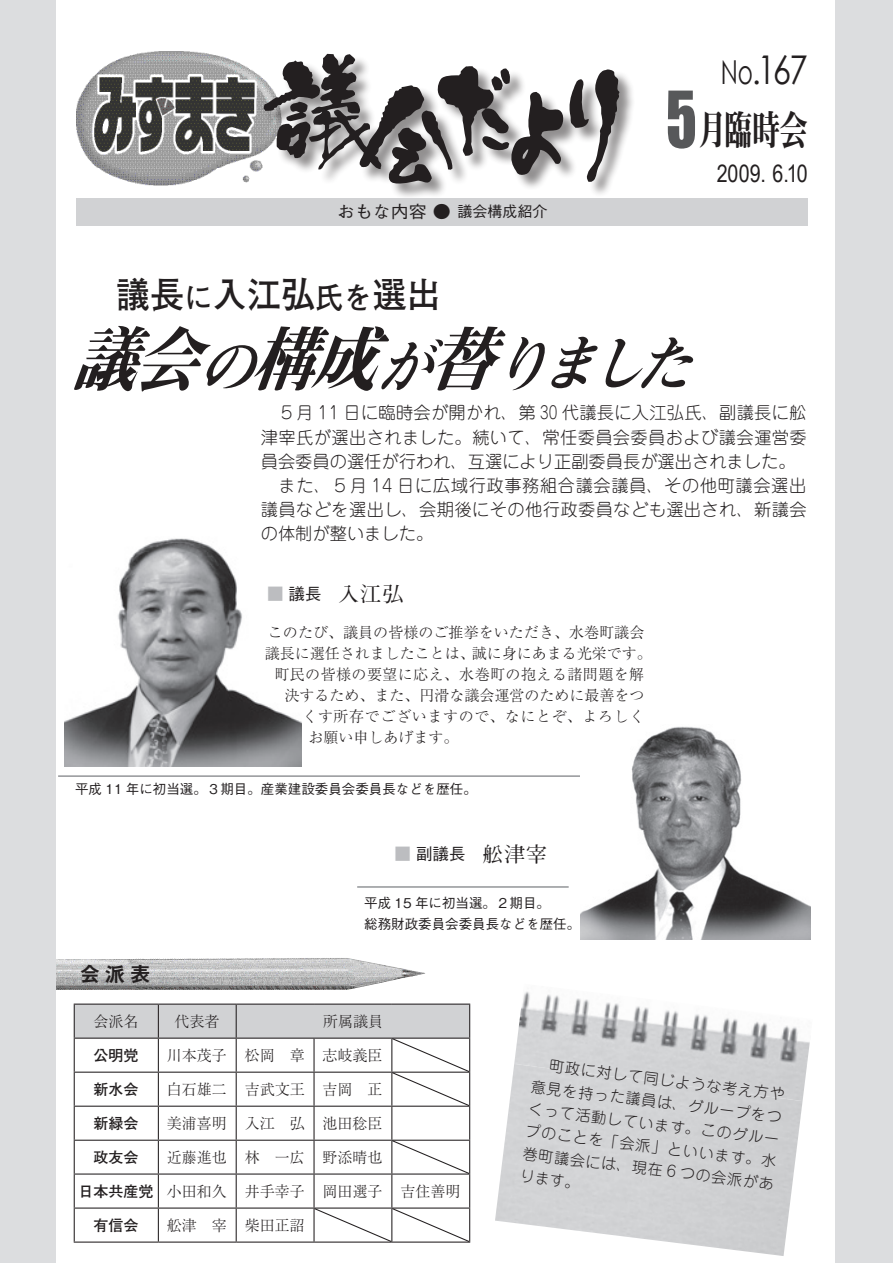
<style>
.page{position:relative;width:893px;height:1263px;background:#fff}
.page>*{position:absolute;margin:0;border:0;box-sizing:border-box;transform-origin:0 0}
.t1{font:72px "Impact";color:#57585a;scale:.8 1}
.t2{font:italic 62.4px "Midashi Min Pro MA31";color:#231f20;scale:.92 1}
.t3{font:40.5px "Midashi Min Pro MA31";color:#231f20;scale:.7 1}
.t4{font:39.6px "Century Gothic";color:#231f20;scale:.83 1}
.t5{font:700 36px "Futo Go B101 Pro";color:#231f20;scale:.95 1}
.t6{font:33px "Century Gothic";color:#231f20;scale:.7 1}
.t7{font:24px "Arial Narrow";color:#231f20}
.t8{font:700 21px "Futo Min A101 Pro";letter-spacing:.05em;color:#231f20}
.t9{font:21px "Midashi Go Pro MB31";color:#231f20}
.t10{font:300 17.25px/24.3px "Jun 101 Pro";letter-spacing:.025em;color:#231f20;text-align:justify}
.t11{font:500 17.1px "Gothic BBB Pro";color:#231f20;scale:1.05 1}
.t12{font:500 16.5px "Gothic BBB Pro";color:#231f20}
.t13{font:300 15px/21px "Ryumin Pro";color:#231f20}
.t14{font:300 15px/22.5px "Jun 101 Pro";color:#231f20;text-align:justify}
.t15{font:300 15px "Ryumin Pro";letter-spacing:.03em;color:#231f20}
.t16{font:300 15px "Ryumin Pro";letter-spacing:.04em;color:#231f20}
.t17{font:700 15px "Futo Go B101 Pro";color:#231f20}
.t18{font:500 15px "Gothic BBB Pro";color:#231f20}
.t19{font:500 13.5px "Gothic BBB Pro";color:#231f20}
.s1{font-size:33px}
.s2{font-size:30px}
.s3{font-size:70.2px}
.s4{color:#bcbdc0}
</style>
<div class="page">
<img style="left:65px;top:538px;width:236px;height:228px">
<img style="left:77px;top:52px;width:187px;height:134px">
<div style="left:264px;top:54px;width:371px;height:145px;background:#231f20;opacity:.5"></div>
<svg style="left:264px;top:54px;width:356px;height:133px"></svg>
<div style="left:77px;top:198px;width:731px;height:27px;background:#d1d2d4"></div>
<hr style="left:58px;top:775px;width:546px;height:2px;background:#939598">
<hr style="left:357px;top:886px;width:212px;height:2px;background:#939598">
<div style="left:835px;top:0;width:58px;height:1263px;background:#dcdddf"></div>
<img style="left:55px;top:958px;width:370px;height:18px">
<img style="left:55px;top:976px;width:357px;height:15px">
<img style="left:514px;top:991px;width:296px;height:105px">
<img style="left:495px;top:1064px;width:308px;height:192px">
<div style="left:0;top:0;width:55px;height:1263px;background:#dcdddf"></div>
<img style="left:580px;top:726px;width:230px;height:213px">
<hr style="left:74px;top:1106px;width:84px;height:1px;background:#231f20">
<hr style="left:74px;top:1107px;width:1px;height:33px;background:#231f20">
<hr style="left:158px;top:1106px;width:78px;height:1px;background:#231f20">
<hr style="left:158px;top:1107px;width:1px;height:33px;background:#231f20">
<hr style="left:236px;top:1106px;width:78px;height:1px;background:#231f20">
<hr style="left:236px;top:1107px;width:1px;height:33px;background:#231f20">
<hr style="left:314px;top:1106px;width:78px;height:1px;background:#231f20">
<hr style="left:313px;top:1107px;width:2px;height:33px;background:#231f20">
<hr style="left:392px;top:1106px;width:78px;height:1px;background:#231f20">
<hr style="left:391px;top:1107px;width:1px;height:33px;background:#231f20">
<hr style="left:469px;top:1107px;width:1px;height:33px;background:#231f20">
<hr style="left:74px;top:1140px;width:84px;height:1px;background:#231f20">
<hr style="left:74px;top:1141px;width:1px;height:32px;background:#231f20">
<hr style="left:158px;top:1140px;width:78px;height:1px;background:#231f20">
<hr style="left:158px;top:1141px;width:1px;height:32px;background:#231f20">
<hr style="left:236px;top:1140px;width:78px;height:1px;background:#231f20">
<hr style="left:236px;top:1141px;width:1px;height:32px;background:#231f20">
<hr style="left:314px;top:1140px;width:78px;height:1px;background:#231f20">
<hr style="left:313px;top:1141px;width:2px;height:32px;background:#231f20">
<hr style="left:392px;top:1140px;width:78px;height:1px;background:#231f20">
<hr style="left:391px;top:1141px;width:1px;height:32px;background:#231f20">
<hr style="left:469px;top:1141px;width:1px;height:32px;background:#231f20">
<hr style="left:74px;top:1173px;width:84px;height:1px;background:#231f20">
<hr style="left:74px;top:1174px;width:1px;height:33px;background:#231f20">
<hr style="left:158px;top:1173px;width:78px;height:1px;background:#231f20">
<hr style="left:158px;top:1174px;width:1px;height:33px;background:#231f20">
<hr style="left:236px;top:1173px;width:78px;height:1px;background:#231f20">
<hr style="left:236px;top:1174px;width:1px;height:33px;background:#231f20">
<hr style="left:314px;top:1173px;width:78px;height:1px;background:#231f20">
<hr style="left:313px;top:1174px;width:2px;height:33px;background:#231f20">
<hr style="left:392px;top:1173px;width:78px;height:1px;background:#231f20">
<hr style="left:391px;top:1174px;width:1px;height:33px;background:#231f20">
<hr style="left:469px;top:1174px;width:1px;height:33px;background:#231f20">
<hr style="left:74px;top:1207px;width:84px;height:1px;background:#231f20">
<hr style="left:74px;top:1208px;width:1px;height:33px;background:#231f20">
<hr style="left:158px;top:1207px;width:78px;height:1px;background:#231f20">
<hr style="left:158px;top:1208px;width:1px;height:33px;background:#231f20">
<hr style="left:236px;top:1207px;width:78px;height:1px;background:#231f20">
<hr style="left:236px;top:1208px;width:1px;height:33px;background:#231f20">
<hr style="left:314px;top:1207px;width:78px;height:1px;background:#231f20">
<hr style="left:313px;top:1208px;width:2px;height:33px;background:#231f20">
<hr style="left:392px;top:1207px;width:78px;height:1px;background:#231f20">
<hr style="left:469px;top:1208px;width:1px;height:33px;background:#231f20">
<hr style="left:74px;top:1241px;width:84px;height:1px;background:#231f20">
<hr style="left:158px;top:1241px;width:78px;height:1px;background:#231f20">
<hr style="left:236px;top:1241px;width:78px;height:1px;background:#231f20">
<hr style="left:314px;top:1241px;width:78px;height:1px;background:#231f20">
<hr style="left:392px;top:1241px;width:78px;height:1px;background:#231f20">
<hr style="left:74px;top:1003px;width:84px;height:2px;background:#231f20">
<hr style="left:158px;top:1003px;width:78px;height:2px;background:#231f20">
<hr style="left:236px;top:1003px;width:78px;height:2px;background:#231f20">
<hr style="left:314px;top:1003px;width:78px;height:2px;background:#231f20">
<hr style="left:392px;top:1003px;width:78px;height:2px;background:#231f20">
<svg style="left:74px;top:1004px;width:396px;height:102px"></svg>
<svg style="left:392px;top:1141px;width:77px;height:32px"></svg>
<svg style="left:315px;top:1208px;width:154px;height:33px"></svg>
<p class="t4" style="left:752px;top:42px;width:69px"><span class="s1">.</span>167</p>
<p class="t6" style="left:721px;top:49px;width:48px">No</p>
<p class="t3" style="left:698px;top:99px;width:158px">月臨時会</p>
<p class="t1" style="left:666px;top:63px;width:40px">5</p>
<p class="t11" style="left:337px;top:198px;width:110px">おもな内容 ●</p>
<p class="t18" style="left:458px;top:199px;width:91px">議会構成紹介</p>
<p class="t7" style="left:717px;top:156px;width:93px">2009. 6.10</p>
<p class="t5" style="left:116px;top:266px;width:343px">議長<span class="s2">に</span>入江弘<span class="s2">氏を</span>選出</p>
<p class="t2" style="left:71px;top:315px;width:708px"><span class="s3">議会</span>の<span class="s3">構成</span>が<span class="s3">替</span>りました</p>
<p class="t10" style="left:261px;top:398px;width:547px;text-indent:18px">５月 11 日に臨時会が開かれ、第 30 代議長に入江弘氏、副議長に舩津宰氏が選出されました。続いて、常任委員会委員および議会運営委員会委員の選任が行われ、互選により正副委員長が選出されました。</p>
<p class="t10" style="left:261px;top:471px;width:547px">　また、５月 14 日に広域行政事務組合議会議員、その他町議会選出議員などを選出し、会期後にその他行政委員なども選出され、新議会の体制が整いました。</p>
<p class="t12" style="left:267px;top:581px;width:56px"><span class="s4">■</span> 議長</p>
<p class="t8" style="left:338px;top:578px;width:67px">入江弘</p>
<p class="t13" style="left:472px;top:621px;width:181px;text-indent:-204px">このたび、議員の皆様のご推挙をいただき、水巻町議会誠に身にあまる光栄です。</p>
<p class="t13" style="left:265px;top:642px;width:211px">議長に選任されましたことは、</p>
<p class="t15" style="left:259px;top:663px;width:387px">　町民の皆様の要望に応え、水巻町の抱える諸問題を解</p>
<p class="t13" style="left:284px;top:684px;width:361px">決するため、また、円滑な議会運営のために最善をつ</p>
<p class="t16" style="left:302px;top:705px;width:343px">くす所存でございますので、なにとぞ、よろしく</p>
<p class="t13" style="left:308px;top:726px;width:151px">お願い申しあげます。</p>
<p class="t19" style="left:75px;top:778px;width:403px">平成 11 年に初当選。３期目。産業建設委員会委員長などを歴任。</p>
<p class="t8" style="left:482px;top:837px;width:67px">舩津宰</p>
<p class="t12" style="left:395px;top:841px;width:72px"><span class="s4">■</span> 副議長</p>
<p class="t19" style="left:364px;top:892px;width:187px">平成 15 年に初当選。２期目。</p>
<p class="t19" style="left:364px;top:913px;width:217px">総務財政委員会委員長などを歴任。</p>
<p class="t9" style="left:79px;top:957px;width:73px">会派表</p>
<p class="t13" style="left:93px;top:1009px;width:46px">会派名</p>
<p class="t13" style="left:175px;top:1009px;width:46px">代表者</p>
<p class="t13" style="left:323px;top:1009px;width:61px">所属議員</p>
<p class="t17" style="left:93px;top:1043px;width:46px">公明党</p>
<p class="t13" style="left:167px;top:1043px;width:61px">川本茂子</p>
<p class="t13" style="left:245px;top:1043px;width:61px">松岡　章</p>
<p class="t13" style="left:323px;top:1043px;width:61px">志岐義臣</p>
<p class="t17" style="left:93px;top:1077px;width:46px">新水会</p>
<p class="t13" style="left:167px;top:1077px;width:61px">白石雄二</p>
<p class="t13" style="left:245px;top:1077px;width:61px">吉武文王</p>
<p class="t13" style="left:323px;top:1077px;width:61px">吉岡　正</p>
<p class="t17" style="left:93px;top:1111px;width:46px">新緑会</p>
<p class="t13" style="left:167px;top:1111px;width:61px">美浦喜明</p>
<p class="t13" style="left:245px;top:1111px;width:61px">入江　弘</p>
<p class="t13" style="left:323px;top:1111px;width:61px">池田稔臣</p>
<p class="t17" style="left:93px;top:1145px;width:46px">政友会</p>
<p class="t13" style="left:167px;top:1145px;width:61px">近藤進也</p>
<p class="t13" style="left:245px;top:1145px;width:61px">林　一広</p>
<p class="t13" style="left:323px;top:1145px;width:61px">野添晴也</p>
<p class="t17" style="left:78px;top:1179px;width:76px">日本共産党</p>
<p class="t13" style="left:167px;top:1179px;width:62px">小田和久</p>
<p class="t13" style="left:245px;top:1179px;width:61px">井手幸子</p>
<p class="t13" style="left:323px;top:1179px;width:61px">岡田選子</p>
<p class="t13" style="left:400px;top:1179px;width:61px">吉住善明</p>
<p class="t14" style="left:535px;top:1051px;width:254px;rotate:7deg">　町政に対して同じような考え方や意見を持った議員は、グループをつくって活動しています。このグループのことを「会派」といいます。水巻町議会には、現在 6 つの会派があります。</p>
<p class="t17" style="left:93px;top:1213px;width:46px">有信会</p>
<p class="t13" style="left:167px;top:1213px;width:61px">舩津　宰</p>
<p class="t13" style="left:245px;top:1213px;width:61px">柴田正詔</p>
</div>
